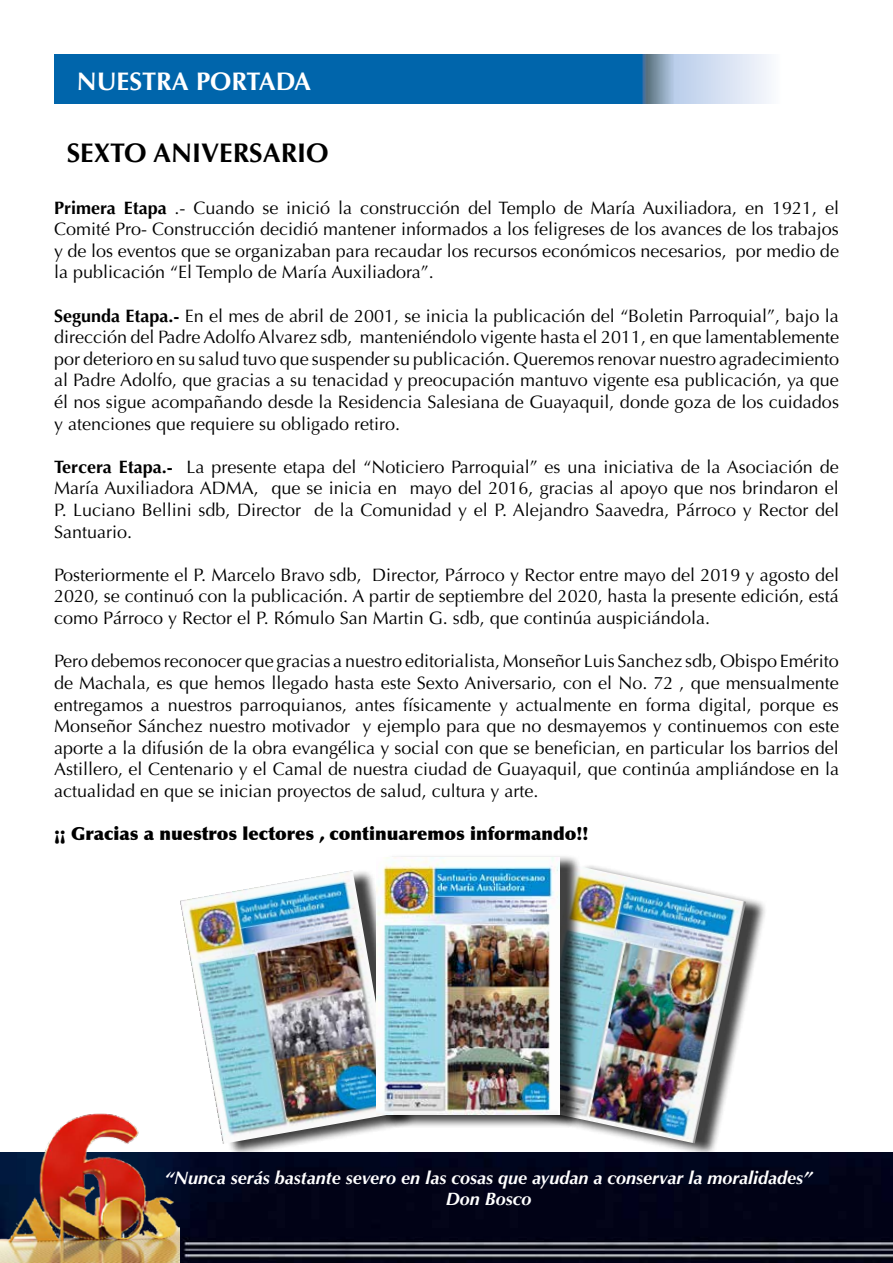
<style>
.page{position:relative;width:893px;height:1263px;background:#fff}
.page>*{position:absolute;margin:0;border:0;box-sizing:border-box;transform-origin:0 0}
.t1{font:700 27px "Optima";color:#000}
.t2{font:700 25.5px "Optima";color:#fff}
.t3{font:18px/21.6px "Optima";color:#000;text-align:justify}
.t4{font:italic 700 18px/21.6px "Optima";color:#fff;text-align:center}
.t5{font:900 18px "Optima";color:#000}
.s1{font-weight:700}
</style>
<div class="page">
<img style="left:180px;top:1152px;width:713px;height:111px">
<img style="left:0;top:1113px;width:180px;height:150px">
<svg style="left:54px;top:54px;width:716px;height:49px;background:#2177b4"></svg>
<div style="left:186px;top:869px;width:230px;height:288px;background:#000;opacity:.75"></div>
<img style="left:180px;top:870px;width:215px;height:274px">
<div style="left:528px;top:864px;width:239px;height:292px;background:#000;opacity:.75"></div>
<img style="left:528px;top:865px;width:218px;height:278px">
<div style="left:382px;top:855px;width:200px;height:274px;background:#000;opacity:.75"></div>
<img style="left:376px;top:857px;width:184px;height:258px">
<h2 class="t2" style="left:77px;top:66px;width:236px">NUESTRA PORTADA</h2>
<h1 class="t1" style="left:67px;top:138px;width:264px">SEXTO ANIVERSARIO</h1>
<p class="t3" style="left:54px;top:197px;width:786px"><span class="s1">Primera Etapa</span> .- Cuando se inició la construcción del Templo de María Auxiliadora, en 1921, el Comité Pro- Construcción decidió mantener informados a los feligreses de los avances de los trabajos y de los eventos que se organizaban para recaudar los recursos económicos necesarios, por medio de la publicación “El Templo de María Auxiliadora”.</p>
<p class="t3" style="left:54px;top:305px;width:786px"><span class="s1">Segunda Etapa.-</span> En el mes de abril de 2001, se inicia la publicación del “Boletin Parroquial”, bajo la dirección del Padre Adolfo Alvarez sdb, manteniéndolo vigente hasta el 2011, en que lamentablemente por deterioro en su salud tuvo que suspender su publicación. Queremos renovar nuestro agradecimiento al Padre Adolfo, que gracias a su tenacidad y preocupación mantuvo vigente esa publicación, ya que él nos sigue acompañando desde la Residencia Salesiana de Guayaquil, donde goza de los cuidados y atenciones que requiere su obligado retiro.</p>
<p class="t3" style="left:54px;top:456px;width:786px"><span class="s1">Tercera Etapa.-</span> La presente etapa del “Noticiero Parroquial” es una iniciativa de la Asociación de María Auxiliadora ADMA, que se inicia en mayo del 2016, gracias al apoyo que nos brindaron el P. Luciano Bellini sdb, Director de la Comunidad y el P. Alejandro Saavedra, Párroco y Rector del Santuario.</p>
<p class="t3" style="left:54px;top:564px;width:786px">Posteriormente el P. Marcelo Bravo sdb, Director, Párroco y Rector entre mayo del 2019 y agosto del 2020, se continuó con la publicación. A partir de septiembre del 2020, hasta la presente edición, está como Párroco y Rector el P. Rómulo San Martin G. sdb, que continúa auspiciándola.</p>
<p class="t3" style="left:54px;top:651px;width:786px">Pero debemos reconocer que gracias a nuestro editorialista, Monseñor Luis Sanchez sdb, Obispo Emérito de Machala, es que hemos llegado hasta este Sexto Aniversario, con el No. 72 , que mensualmente entregamos a nuestros parroquianos, antes físicamente y actualmente en forma digital, porque es Monseñor Sánchez nuestro motivador y ejemplo para que no desmayemos y continuemos con este aporte a la difusión de la obra evangélica y social con que se benefician, en particular los barrios del Astillero, el Centenario y el Camal de nuestra ciudad de Guayaquil, que continúa ampliándose en la actualidad en que se inician proyectos de salud, cultura y arte.</p>
<p class="t5" style="left:54px;top:823px;width:536px">¡¡ Gracias a nuestros lectores , continuaremos informando!!</p>
<p class="t4" style="left:165px;top:1167px;width:649px">“Nunca serás bastante severo en las cosas que ayudan a conservar la moralidades”<br>Don Bosco</p>
</div>
